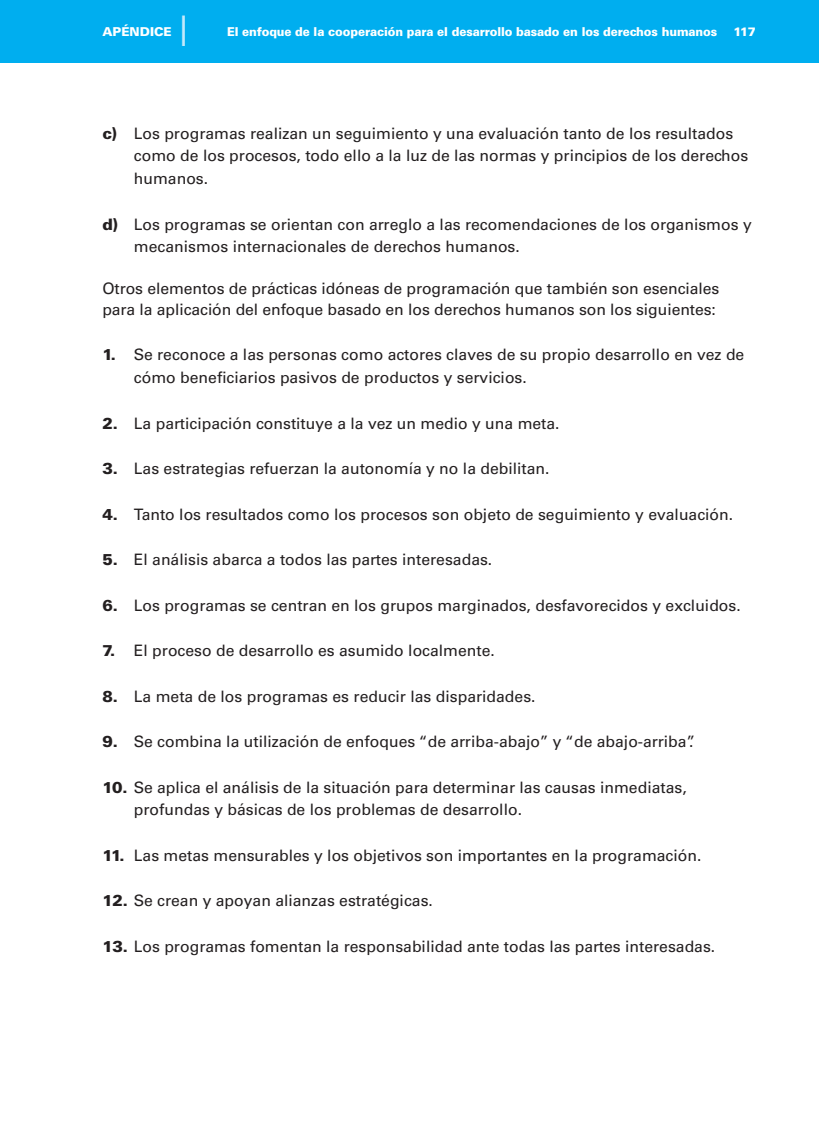
<style>
.page{position:relative;width:819px;height:1134px;background:#fff}
.page>*{position:absolute;margin:0;border:0;box-sizing:border-box;transform-origin:0 0}
.t1{font:300 42px "Univers";color:#c3e9fb}
.t2{font:15.75px/22.8px "Univers";color:#231f20}
.t3{font:900 12.25px "Univers";letter-spacing:-.01em;color:#fff;scale:.95 1}
.t4{font:900 12.25px "Univers";letter-spacing:-.01em;color:#fff}
.s1{font-weight:900}
</style>
<div class="page">
<div style="left:0;top:0;width:819px;height:63px;background:#00aeef"></div>
<h1 class="t1" style="left:178px;top:15px;width:13px">I</h1>
<p class="t4" style="left:102px;top:27px;width:71px">APÉNDICE</p>
<p class="t3" style="left:227px;top:27px;width:517px">El enfoque de la cooperación para el desarrollo basado en los derechos humanos</p>
<p class="t4" style="left:734px;top:27px;width:24px">117</p>
<p class="t2" style="left:134px;top:123px;width:616px;text-indent:-32px"><span class="s1">c)</span> Los programas realizan un seguimiento y una evaluación tanto de los resultados como de los procesos, todo ello a la luz de las normas y principios de los derechos humanos.</p>
<p class="t2" style="left:134px;top:214px;width:619px;text-indent:-32px"><span class="s1">d)</span> Los programas se orientan con arreglo a las recomendaciones de los organismos y mecanismos internacionales de derechos humanos.</p>
<p class="t2" style="left:102px;top:279px;width:619px;line-height:21px">Otros elementos de prácticas idóneas de programación que también son esenciales para la aplicación del enfoque basado en los derechos humanos son los siguientes:</p>
<p class="t2" style="left:134px;top:345px;width:612px;text-indent:-32px"><span class="s1">1.</span> Se reconoce a las personas como actores claves de su propio desarrollo en vez de cómo beneficiarios pasivos de productos y servicios.</p>
<p class="t2" style="left:102px;top:413px;width:459px"><span class="s1">2.</span> La participación constituye a la vez un medio y una meta.</p>
<p class="t2" style="left:102px;top:459px;width:449px"><span class="s1">3.</span> Las estrategias refuerzan la autonomía y no la debilitan.</p>
<p class="t2" style="left:102px;top:504px;width:632px"><span class="s1">4.</span> Tanto los resultados como los procesos son objeto de seguimiento y evaluación.</p>
<p class="t2" style="left:102px;top:550px;width:391px"><span class="s1">5.</span> El análisis abarca a todos las partes interesadas.</p>
<p class="t2" style="left:102px;top:595px;width:640px"><span class="s1">6.</span> Los programas se centran en los grupos marginados, desfavorecidos y excluidos.</p>
<p class="t2" style="left:102px;top:641px;width:394px"><span class="s1">7.</span> El proceso de desarrollo es asumido localmente.</p>
<p class="t2" style="left:102px;top:686px;width:435px"><span class="s1">8.</span> La meta de los programas es reducir las disparidades.</p>
<p class="t2" style="left:102px;top:732px;width:594px"><span class="s1">9.</span> Se combina la utilización de enfoques “de arriba-abajo” y “de abajo-arriba”.</p>
<p class="t2" style="left:134px;top:777px;width:554px;text-indent:-32px"><span class="s1">10.</span> Se aplica el análisis de la situación para determinar las causas inmediatas, profundas y básicas de los problemas de desarrollo.</p>
<p class="t2" style="left:102px;top:845px;width:601px"><span class="s1">11.</span> Las metas mensurables y los objetivos son importantes en la programación.</p>
<p class="t2" style="left:102px;top:891px;width:332px"><span class="s1">12.</span> Se crean y apoyan alianzas estratégicas.</p>
<p class="t2" style="left:102px;top:936px;width:614px"><span class="s1">13.</span> Los programas fomentan la responsabilidad ante todas las partes interesadas.</p>
</div>
